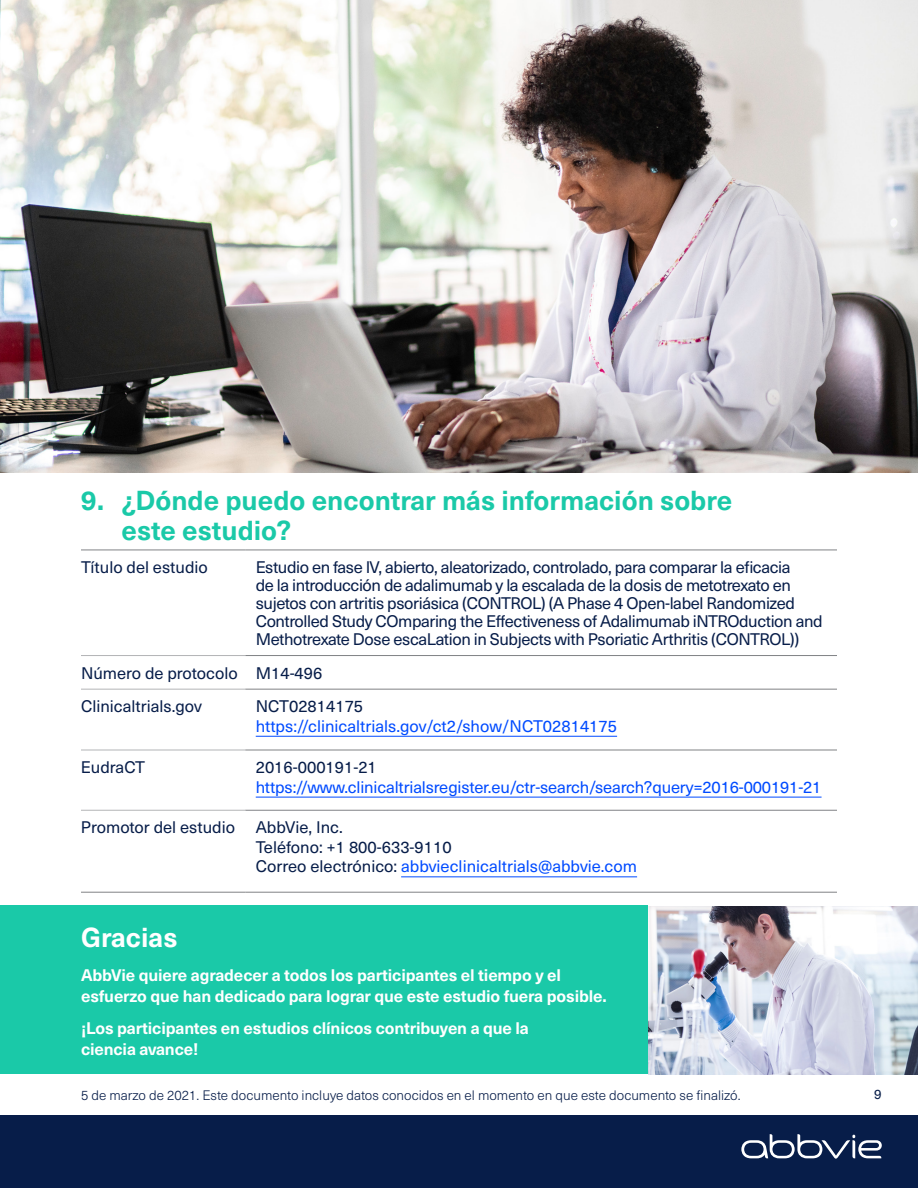
<style>
.page{position:relative;width:918px;height:1188px;background:#fff}
.page>*{position:absolute;margin:0;border:0;box-sizing:border-box;transform-origin:0 0}
.t1{font:700 27px/30px "Neue Haas Unica Pro";color:#1ac9a8}
.t2{font:700 27px "Neue Haas Unica Pro";color:#fff}
.t3{font:16.5px/18px "Neue Haas Unica Pro";letter-spacing:-.025em;color:#071d49}
.t4{font:16.5px/19.5px "Neue Haas Unica Pro";color:#071d49}
.t5{font:700 16.5px/21px "Neue Haas Unica Pro";letter-spacing:-.01em;color:#fff}
.t6{font:16.5px "Neue Haas Unica Pro";letter-spacing:-.01em;color:#004bff}
.t7{font:16.5px "Neue Haas Unica Pro";letter-spacing:-.005em;color:#071d49}
.t8{font:300 13.5px "Neue Haas Unica Pro";color:#071d49}
.t9{font:13.5px "Neue Haas Unica Pro";color:#071d49}
.s1{color:#004bff}
</style>
<div class="page">
<img style="left:648px;top:906px;width:270px;height:168px">
<img style="left:0;top:0;width:918px;height:472px">
<div style="left:0;top:1115px;width:918px;height:73px;background:#071d49"></div>
<div style="left:0;top:906px;width:648px;height:168px;background:#1ac9a8"></div>
<hr style="left:81px;top:550px;width:164px;height:1px;background:#808285">
<hr style="left:245px;top:550px;width:592px;height:1px;background:#808285">
<hr style="left:245px;top:655px;width:592px;height:1px;background:#808285">
<hr style="left:245px;top:689px;width:592px;height:1px;background:#808285">
<hr style="left:245px;top:750px;width:592px;height:1px;background:#808285">
<hr style="left:245px;top:810px;width:592px;height:1px;background:#808285">
<hr style="left:81px;top:892px;width:164px;height:1px;background:#808285">
<hr style="left:245px;top:892px;width:592px;height:1px;background:#808285">
<hr style="left:81px;top:655px;width:164px;height:1px;background:#b3b4b6">
<hr style="left:81px;top:689px;width:164px;height:1px;background:#b3b4b6">
<hr style="left:81px;top:750px;width:164px;height:1px;background:#b3b4b6">
<hr style="left:81px;top:810px;width:164px;height:1px;background:#b3b4b6">
<hr style="left:256px;top:736px;width:361px;height:1px;background:#004bff">
<hr style="left:256px;top:797px;width:566px;height:1px;background:#004bff">
<hr style="left:401px;top:876px;width:236px;height:1px;background:#004bff">
<svg style="left:741px;top:1134px;width:141px;height:25px"></svg>
<h1 class="t1" style="left:122px;top:486px;width:612px;text-indent:-40px">9. ¿Dónde puedo encontrar más información sobre este estudio?</h1>
<p class="t4" style="left:81px;top:558px;width:128px">Título del estudio</p>
<p class="t3" style="left:256px;top:558px;width:568px">Estudio en fase IV, abierto, aleatorizado, controlado, para comparar la eficacia<br>de la introducción de adalimumab y la escalada de la dosis de metotrexato en sujetos con artritis psoriásica (CONTROL) (A Phase 4 Open-label Randomized Controlled Study COmparing the Effectiveness of Adalimumab iNTROduction and Methotrexate Dose escaLation in Subjects with Psoriatic Arthritis (CONTROL))</p>
<p class="t4" style="left:81px;top:656px;width:243px;line-height:33.6px">Número de protocolo M14-496<br>Clinicaltrials.gov</p>
<p class="t4" style="left:256px;top:697px;width:109px">NCT02814175</p>
<p class="t6" style="left:256px;top:716px;width:363px">https://clinicaltrials.gov/ct2/show/NCT02814175</p>
<p class="t7" style="left:81px;top:757px;width:66px">EudraCT</p>
<p class="t4" style="left:256px;top:758px;width:123px">2016-000191-21</p>
<p class="t6" style="left:256px;top:777px;width:567px">https://www.clinicaltrialsregister.eu/ctr-search/search?query=2016-000191-21</p>
<p class="t4" style="left:81px;top:818px;width:156px">Promotor del estudio</p>
<p class="t4" style="left:256px;top:818px;width:383px">AbbVie, Inc.<br>Teléfono: +1 800-633-9110<br>Correo electrónico: <span class="s1">abbvieclinicaltrials@abbvie.com</span></p>
<h1 class="t2" style="left:81px;top:920px;width:98px">Gracias</h1>
<p class="t5" style="left:81px;top:965px;width:527px">AbbVie quiere agradecer a todos los participantes el tiempo y el esfuerzo que han dedicado para lograr que este estudio fuera posible.</p>
<p class="t5" style="left:81px;top:1017px;width:449px">¡Los participantes en estudios clínicos contribuyen a que la ciencia avance!</p>
<p class="t8" style="left:81px;top:1087px;width:661px">5 de marzo de 2021. Este documento incluye datos conocidos en el momento en que este documento se finalizó.</p>
<p class="t9" style="left:874px;top:1086px;width:9px">9</p>
</div>
